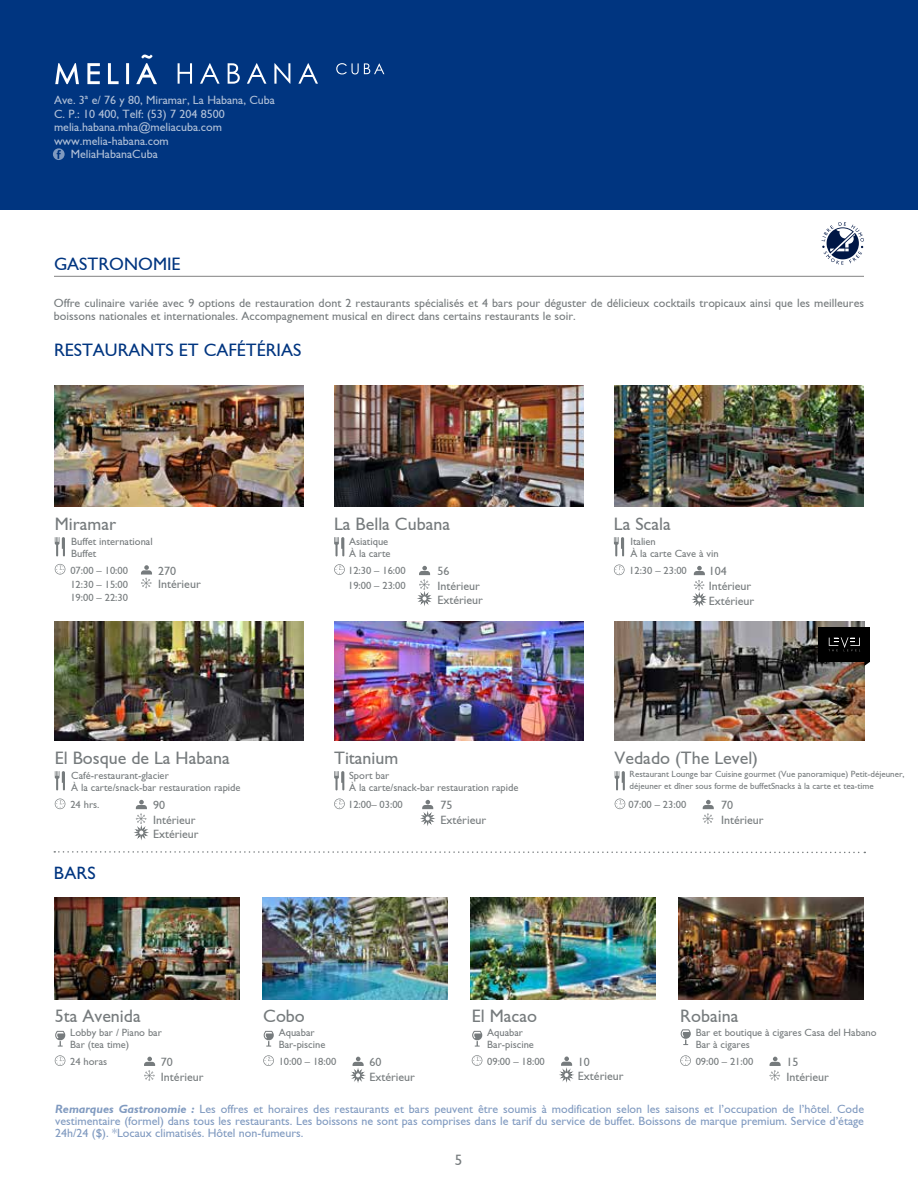
<style>
.page{position:relative;width:918px;height:1188px;background:#fff}
.page>*{position:absolute;margin:0;border:0;box-sizing:border-box;transform-origin:0 0}
.t1{font:18px "Gill Sans";color:#767b7d}
.t2{font:18px "Gill Sans";color:#003580}
.t3{font:18px "Gill Sans Std";color:#003580}
.t4{font:15px "Gill Sans";color:#767b7d}
.t5{font:12px/14.9px "Gill Sans";color:#767b7d}
.t6{font:12px/12px "Gill Sans";color:#809ac0;text-align:justify}
.t7{font:12px "Gill Sans";color:#fff}
.t8{font:10.5px/12px "Gill Sans";color:#767b7d}
.t9{font:9px/12px "Gill Sans";color:#767b7d}
.s1{font-weight:700;font-style:italic}
</style>
<div class="page">
<div style="left:0;top:0;width:918px;height:210px;background:#003580"></div>
<svg style="left:178px;top:63px;width:14px;height:21px"></svg>
<svg style="left:200px;top:63px;width:20px;height:21px"></svg>
<svg style="left:228px;top:63px;width:12px;height:21px"></svg>
<svg style="left:247px;top:63px;width:19px;height:21px"></svg>
<svg style="left:274px;top:63px;width:16px;height:21px"></svg>
<svg style="left:298px;top:63px;width:20px;height:21px"></svg>
<svg style="left:55px;top:55px;width:102px;height:29px"></svg>
<svg style="left:336px;top:63px;width:48px;height:11px"></svg>
<svg style="left:53px;top:148px;width:12px;height:12px"></svg>
<svg style="left:55px;top:1055px;width:10px;height:11px"></svg>
<svg style="left:144px;top:1057px;width:11px;height:24px"></svg>
<svg style="left:54px;top:851px;width:811px;height:3px"></svg>
<svg style="left:55px;top:1031px;width:10px;height:16px"></svg>
<img style="left:54px;top:898px;width:186px;height:102px">
<img style="left:262px;top:898px;width:186px;height:102px">
<img style="left:470px;top:898px;width:186px;height:102px">
<img style="left:678px;top:898px;width:186px;height:102px">
<svg style="left:263px;top:1055px;width:11px;height:11px"></svg>
<svg style="left:353px;top:1057px;width:11px;height:24px"></svg>
<svg style="left:264px;top:1031px;width:10px;height:16px"></svg>
<svg style="left:472px;top:1055px;width:10px;height:11px"></svg>
<svg style="left:561px;top:1057px;width:11px;height:24px"></svg>
<svg style="left:472px;top:1031px;width:10px;height:16px"></svg>
<svg style="left:680px;top:1055px;width:11px;height:11px"></svg>
<svg style="left:770px;top:1057px;width:11px;height:24px"></svg>
<svg style="left:681px;top:1029px;width:10px;height:16px"></svg>
<img style="left:54px;top:386px;width:250px;height:120px">
<img style="left:334px;top:386px;width:250px;height:120px">
<img style="left:614px;top:386px;width:250px;height:120px">
<svg style="left:55px;top:564px;width:10px;height:11px"></svg>
<svg style="left:141px;top:565px;width:11px;height:23px"></svg>
<svg style="left:334px;top:564px;width:11px;height:11px"></svg>
<svg style="left:419px;top:566px;width:11px;height:38px"></svg>
<svg style="left:614px;top:565px;width:11px;height:10px"></svg>
<svg style="left:694px;top:566px;width:11px;height:39px"></svg>
<svg style="left:55px;top:537px;width:10px;height:20px"></svg>
<svg style="left:334px;top:537px;width:10px;height:20px"></svg>
<svg style="left:614px;top:537px;width:10px;height:20px"></svg>
<img style="left:54px;top:622px;width:250px;height:118px">
<svg style="left:55px;top:799px;width:10px;height:10px"></svg>
<svg style="left:136px;top:800px;width:11px;height:38px"></svg>
<svg style="left:334px;top:799px;width:11px;height:10px"></svg>
<svg style="left:422px;top:800px;width:11px;height:24px"></svg>
<svg style="left:55px;top:771px;width:10px;height:20px"></svg>
<svg style="left:334px;top:771px;width:10px;height:20px"></svg>
<img style="left:615px;top:622px;width:249px;height:118px">
<svg style="left:615px;top:799px;width:10px;height:10px"></svg>
<svg style="left:703px;top:800px;width:11px;height:24px"></svg>
<svg style="left:615px;top:771px;width:10px;height:20px"></svg>
<div style="left:819px;top:627px;width:51px;height:35px;background:#000"></div>
<svg style="left:829px;top:637px;width:31px;height:14px"></svg>
<svg style="left:864px;top:662px;width:6px;height:4px"></svg>
<img style="left:334px;top:622px;width:250px;height:118px">
<hr style="left:54px;top:276px;width:810px;height:1px;background:#000">
<svg style="left:821px;top:222px;width:43px;height:43px"></svg>
<p class="t7" style="left:54px;top:93px;width:223px">Ave. 3ª e/ 76 y 80, Miramar, La Habana, Cuba</p>
<p class="t7" style="left:54px;top:107px;width:172px">C. P.: 10 400, Telf: (53) 7 204 8500</p>
<p class="t7" style="left:54px;top:120px;width:170px">melia.habana.mha@meliacuba.com</p>
<p class="t7" style="left:54px;top:134px;width:116px">www.melia-habana.com</p>
<p class="t7" style="left:71px;top:147px;width:89px">MeliaHabanaCuba</p>
<h1 class="t2" style="left:54px;top:254px;width:128px">GASTRONOMIE</h1>
<p class="t5" style="left:54px;top:296px;width:812px;line-height:13.5px">Offre culinaire variée avec 9 options de restauration dont 2 restaurants spécialisés et 4 bars pour déguster de délicieux cocktails tropicaux ainsi que les meilleures boissons nationales et internationales. Accompagnement musical en direct dans certains restaurants le soir.</p>
<h1 class="t2" style="left:54px;top:340px;width:249px">RESTAURANTS ET CAFÉTÉRIAS</h1>
<h1 class="t1" style="left:334px;top:514px;width:117px">La Bella Cubana</h1>
<p class="t8" style="left:348px;top:565px;width:59px">12:30 – 16:00</p>
<p class="t5" style="left:437px;top:564px;width:13px">56</p>
<p class="t8" style="left:348px;top:580px;width:59px">19:00 – 23:00</p>
<p class="t5" style="left:437px;top:579px;width:47px;line-height:14.1px">Intérieur<br>Extérieur</p>
<h1 class="t1" style="left:614px;top:514px;width:58px">La Scala</h1>
<p class="t8" style="left:629px;top:565px;width:59px">12:30 – 23:00</p>
<p class="t5" style="left:709px;top:564px;width:47px">104<br>Intérieur<br>Extérieur</p>
<h1 class="t1" style="left:55px;top:514px;width:63px">Miramar</h1>
<p class="t8" style="left:70px;top:564px;width:59px">07:00 – 10:00</p>
<p class="t5" style="left:158px;top:563px;width:19px">270</p>
<p class="t8" style="left:70px;top:578px;width:59px">12:30 – 15:00</p>
<p class="t5" style="left:158px;top:577px;width:44px">Intérieur</p>
<p class="t8" style="left:70px;top:592px;width:59px">19:00 – 22:30</p>
<p class="t8" style="left:71px;top:535px;width:83px">Buffet international<br>Buffet</p>
<p class="t8" style="left:349px;top:535px;width:43px">Asiatique<br>À la carte</p>
<p class="t8" style="left:630px;top:535px;width:90px">Italien<br>À la carte Cave à vin</p>
<h1 class="t1" style="left:55px;top:748px;width:177px">El Bosque de La Habana</h1>
<p class="t8" style="left:70px;top:799px;width:31px">24 hrs.</p>
<p class="t5" style="left:153px;top:798px;width:47px;line-height:14.4px">90<br>Intérieur<br>Extérieur</p>
<h1 class="t1" style="left:334px;top:748px;width:66px">Titanium</h1>
<p class="t8" style="left:348px;top:799px;width:56px">12:00– 03:00</p>
<p class="t5" style="left:441px;top:798px;width:47px">75<br>Extérieur</p>
<p class="t8" style="left:71px;top:769px;width:171px">Café-restaurant-glacier<br>À la carte/snack-bar restauration rapide</p>
<p class="t8" style="left:349px;top:769px;width:171px">Sport bar<br>À la carte/snack-bar restauration rapide</p>
<h1 class="t3" style="left:54px;top:863px;width:43px">BARS</h1>
<h1 class="t1" style="left:615px;top:748px;width:145px">Vedado (The Level)</h1>
<p class="t8" style="left:629px;top:799px;width:59px">07:00 – 23:00</p>
<p class="t5" style="left:721px;top:798px;width:44px">70<br>Intérieur</p>
<p class="t9" style="left:630px;top:768px;width:276px">Restaurant Lounge bar Cuisine gourmet (Vue panoramique) Petit-déjeuner, déjeuner et dîner sous forme de buffetSnacks à la carte et tea-time</p>
<h1 class="t1" style="left:263px;top:1006px;width:43px">Cobo</h1>
<p class="t8" style="left:279px;top:1056px;width:59px">10:00 – 18:00</p>
<p class="t5" style="left:369px;top:1054px;width:47px">60<br>Extérieur</p>
<h1 class="t1" style="left:55px;top:1006px;width:88px">5ta Avenida</h1>
<p class="t8" style="left:70px;top:1056px;width:39px">24 horas</p>
<p class="t5" style="left:161px;top:1054px;width:44px">70<br>Intérieur</p>
<p class="t6" style="left:55px;top:1103px;width:810px"><span class="s1">Remarques Gastronomie :</span> Les offres et horaires des restaurants et bars peuvent être soumis à modification selon les saisons et l’occupation de l’hôtel. Code vestimentaire (formel) dans tous les restaurants. Les boissons ne sont pas comprises dans le tarif du service de buffet. Boissons de marque premium. Service d’étage 24h/24 ($). *Locaux climatisés. Hôtel non-fumeurs.</p>
<h1 class="t1" style="left:472px;top:1006px;width:67px">El Macao</h1>
<p class="t8" style="left:487px;top:1056px;width:59px">09:00 – 18:00</p>
<p class="t5" style="left:578px;top:1054px;width:47px">10<br>Extérieur</p>
<h1 class="t1" style="left:680px;top:1006px;width:60px">Robaina</h1>
<p class="t8" style="left:696px;top:1056px;width:59px">09:00 – 21:00</p>
<p class="t5" style="left:786px;top:1054px;width:44px">15<br>Intérieur</p>
<p class="t8" style="left:70px;top:1027px;width:93px">Lobby bar / Piano bar<br>Bar (tea time)</p>
<p class="t8" style="left:696px;top:1027px;width:182px">Bar et boutique à cigares Casa del Habano<br>Bar à cigares</p>
<p class="t8" style="left:279px;top:1027px;width:48px">Aquabar<br>Bar-piscine</p>
<p class="t8" style="left:487px;top:1027px;width:48px">Aquabar<br>Bar-piscine</p>
<h2 class="t4" style="left:455px;top:1151px;width:9px">5</h2>
</div>
